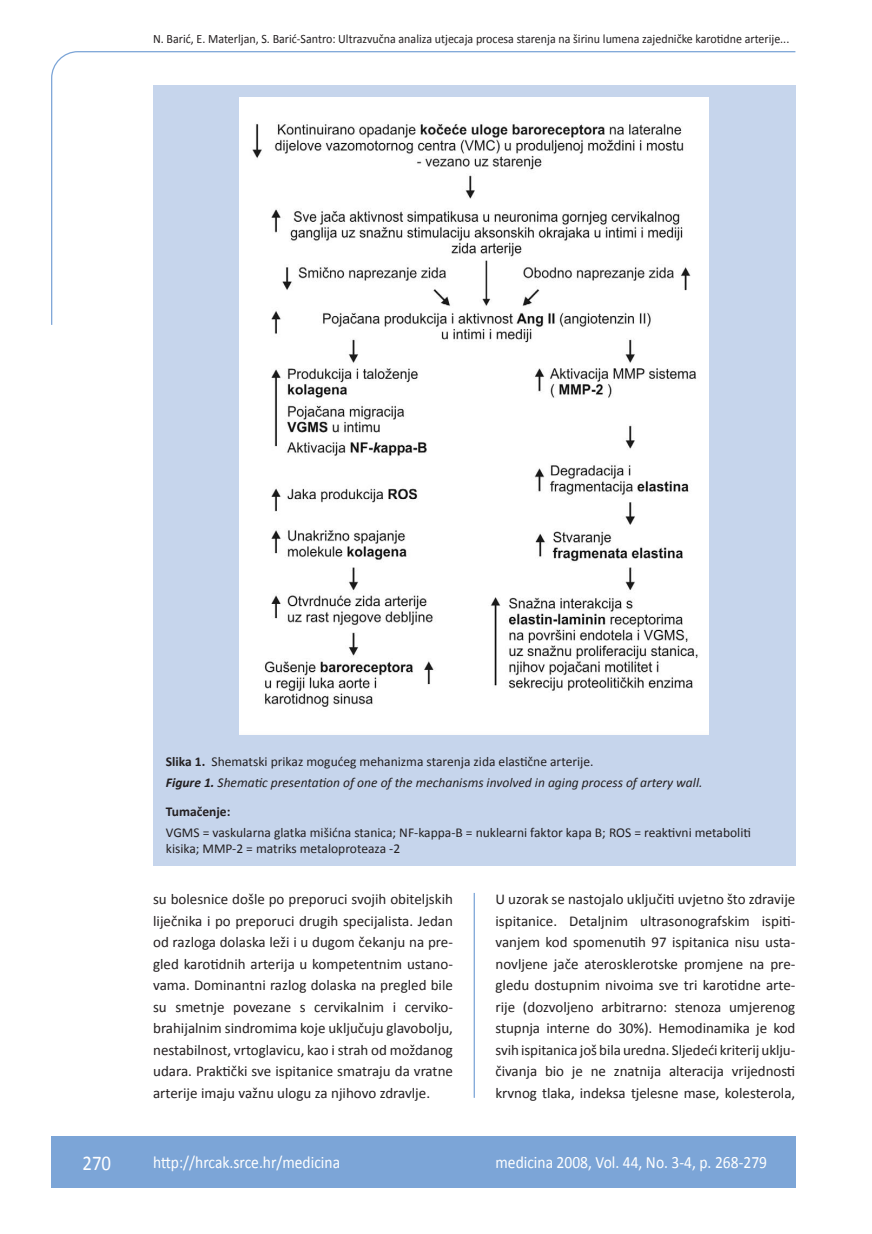
<style>
.page{position:relative;width:872px;height:1234px;background:#fff}
.page>*{position:absolute;margin:0;border:0;box-sizing:border-box;transform-origin:0 0}
.t1{font:21px "Calibri";color:#fff;scale:.9 1}
.t2{font:17.25px "Calibri";color:#fff;scale:.9 1}
.osnovni_tekst{font:15px/21.5px "Calibri";letter-spacing:-.005em;color:#231f20;text-align:justify}
.potpis_slika{font:13.5px/16.5px "Calibri";color:#231f20}
.potpis_slika-2{font:italic 13.5px "Calibri";color:#231f20}
.potpis_slika-3{font:700 13.5px "Calibri";color:#231f20}
.glava{font:12.75px "Calibri";color:#231f20;scale:.94 1}
.s1{font-weight:700}
</style>
<div class="page">
<div style="left:153px;top:85px;width:642px;height:780px;background:#c6d5ec"></div>
<img style="left:240px;top:326px;width:468px;height:408px">
<svg style="left:51px;top:51px;width:745px;height:275px"></svg>
<hr style="left:473px;top:892px;width:2px;height:205px;background:#7ca5d7">
<div style="left:51px;top:1135px;width:744px;height:51px;background:#7ca5d7"></div>
<p class="glava" style="left:153px;top:30px;width:678px">N. Barić, E. Materljan, S. Barić-Santro: Ultrazvučna analiza utjecaja procesa starenja na širinu lumena zajedničke karotidne arterije...</p>
<p class="potpis_slika" style="left:166px;top:752px;width:429px"><span class="s1">Slika 1.</span> Shematski prikaz mogućeg mehanizma starenja zida elastične arterije.</p>
<p class="potpis_slika-2" style="left:166px;top:773px;width:538px"><span class="s1">Figure 1.</span> Shematic presentation of one of the mechanisms involved in aging process of artery wall.</p>
<p class="potpis_slika-3" style="left:166px;top:802px;width:66px">Tumačenje:</p>
<p class="potpis_slika" style="left:166px;top:823px;width:586px">VGMS = vaskularna glatka mišićna stanica; NF-kappa-B = nuklearni faktor kapa B; ROS = reaktivni metaboliti kisika; MMP-2 = matriks metaloproteaza -2</p>
<p class="osnovni_tekst" style="left:153px;top:887px;width:301px">su bolesnice došle po preporuci svojih obiteljskih liječnika i po preporuci drugih specijalista. Jedan od razloga dolaska leži i u dugom čekanju na pre&shy;gled karotidnih arterija u kompetentnim ustano&shy;vama. Dominantni razlog dolaska na pregled bile su smetnje povezane s cervikalnim i cerviko&shy;brahijalnim sindromima koje uključuju glavobolju, nestabilnost, vrtoglavicu, kao i strah od moždanog udara. Praktički sve ispitanice smatraju da vratne arterije imaju važnu ulogu za njihovo zdravlje.</p>
<p class="osnovni_tekst" style="left:495px;top:887px;width:301px">U uzorak se nastojalo uključiti uvjetno što zdravije ispitanice. Detaljnim ultrasonografskim ispiti&shy;vanjem kod spomenutih 97 ispitanica nisu usta&shy;novljene jače aterosklerotske promjene na pre&shy;gledu dostupnim nivoima sve tri karotidne arte&shy;rije (dozvoljeno arbitrarno: stenoza umjerenog stupnja interne do 30%). Hemodinamika je kod svih ispitanica još bila uredna. Sljedeći kriterij uklju&shy;čivanja bio je ne znatnija alteracija vrijednosti krvnog tlaka, indeksa tjelesne mase, kolesterola,</p>
<p class="t1" style="left:82px;top:1149px;width:33px">270</p>
<p class="t2" style="left:153px;top:1150px;width:209px">http://hrcak.srce.hr/medicina</p>
<p class="t2" style="left:495px;top:1151px;width:303px">medicina 2008, Vol. 44, No. 3-4, p. 268-279</p>
</div>
